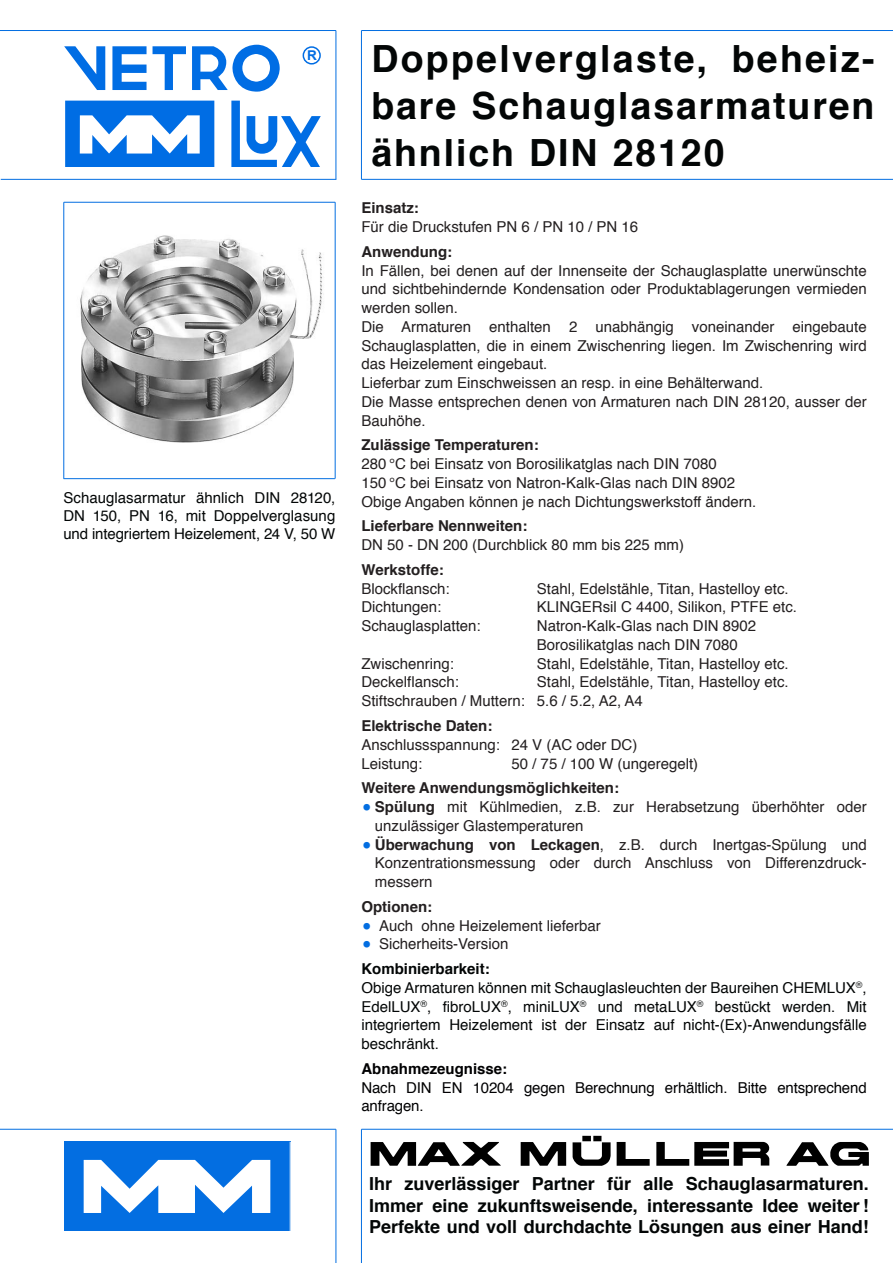
<style>
.page{position:relative;width:893px;height:1263px;background:#fff}
.page>*{position:absolute;margin:0;border:0;box-sizing:border-box;transform-origin:0 0}
.t1{font:700 37.5px/46.8px "Helvetica";letter-spacing:.05em;color:#030606;text-align:justify}
.t2{font:700 18px/21.6px "Helvetica";color:#030606;text-align:justify}
.t3{font:15px/18.8px "Helvetica";color:#231f20}
.t4{font:15px/18.8px "Helvetica";color:#030606;text-align:justify}
.t5{font:700 15px "Helvetica";color:#231f20}
.t6{font:15px/18.8px "Helvetica";letter-spacing:-.01em;color:#010002}
.t7{font:700 15px "Helvetica";color:#010002}
.t8{font:700 13.5px "Arial";color:#006de4}
.s1{font-weight:700;font-size:30px;color:#036ee1}
.s2{font-weight:700}
.s3{font-weight:700;color:#030606}
</style>
<div class="page">
<hr style="left:361px;top:30px;width:532px;height:1px;background:#036ee1">
<hr style="left:361px;top:179px;width:532px;height:1px;background:#036ee1">
<hr style="left:361px;top:31px;width:1px;height:148px;background:#036ee1">
<hr style="left:335px;top:202px;width:1px;height:277px;background:#036ee1">
<hr style="left:63px;top:202px;width:1px;height:277px;background:#036ee1">
<hr style="left:64px;top:478px;width:271px;height:1px;background:#036ee1">
<hr style="left:64px;top:202px;width:271px;height:1px;background:#036ee1">
<img style="left:80px;top:235px;width:242px;height:208px">
<hr style="left:361px;top:1129px;width:532px;height:1px;background:#036ee1">
<hr style="left:0;top:1129px;width:336px;height:1px;background:#036ee1">
<hr style="left:336px;top:1129px;width:1px;height:134px;background:#036ee1">
<hr style="left:361px;top:1129px;width:1px;height:134px;background:#036ee1">
<svg style="left:573px;top:1140px;width:38px;height:26px"></svg>
<div style="left:593px;top:1136px;width:8px;height:5px;background:#000"></div>
<div style="left:582px;top:1136px;width:9px;height:5px;background:#000"></div>
<svg style="left:521px;top:1142px;width:45px;height:24px"></svg>
<svg style="left:656px;top:1142px;width:114px;height:24px"></svg>
<svg style="left:617px;top:1142px;width:33px;height:24px"></svg>
<svg style="left:371px;top:1142px;width:130px;height:24px"></svg>
<svg style="left:786px;top:1142px;width:83px;height:24px"></svg>
<div style="left:64px;top:1142px;width:226px;height:89px;background:#036ee1"></div>
<svg style="left:84px;top:1160px;width:186px;height:53px"></svg>
<hr style="left:0;top:30px;width:336px;height:1px;background:#036ee1">
<hr style="left:1px;top:179px;width:335px;height:1px;background:#036ee1">
<hr style="left:336px;top:31px;width:1px;height:148px;background:#036ee1">
<svg style="left:64px;top:46px;width:41px;height:44px"></svg>
<svg style="left:112px;top:46px;width:35px;height:44px"></svg>
<svg style="left:153px;top:46px;width:33px;height:44px"></svg>
<svg style="left:192px;top:44px;width:88px;height:48px"></svg>
<div style="left:242px;top:54px;width:28px;height:28px;background:#fff;border-radius:50%"></div>
<div style="left:65px;top:101px;width:149px;height:65px;background:#006de4"></div>
<svg style="left:80px;top:115px;width:120px;height:39px"></svg>
<svg style="left:231px;top:101px;width:90px;height:65px"></svg>
<div style="left:303px;top:46px;width:18px;height:19px;border:2px solid #006de4;border-radius:50%"></div>
<p class="t8" style="left:307px;top:46px;width:11px">R</p>
<p class="t4" style="left:63px;top:489px;width:273px;line-height:18px">Schauglasarmatur ähnlich DIN 28120, DN 150, PN 16, mit Doppelverglasung und integriertem Heizelement, 24 V, 50 W</p>
<h1 class="t1" style="left:371px;top:36px;width:504px">Doppelverglaste, beheiz&shy;bare Schauglasarmaturen ähnlich DIN 28120</h1>
<p class="t5" style="left:361px;top:196px;width:59px">Einsatz:</p>
<p class="t3" style="left:361px;top:218px;width:278px">Für die Druckstufen PN 6 / PN 10 / PN 16</p>
<p class="t5" style="left:361px;top:240px;width:92px">Anwendung:</p>
<p class="t3" style="left:361px;top:261px;width:507px">In Fällen, bei denen auf der Innenseite der Schauglasplatte unerwünschte und sichtbehindernde Kondensation oder Produktablagerungen vermieden werden sollen.<br>Die Armaturen enthalten 2 unabhängig voneinander eingebaute Schauglasplatten, die in einem Zwischenring liegen. Im Zwischenring wird das Heizelement eingebaut.<br>Lieferbar zum Einschweissen an resp. in eine Behälterwand.<br>Die Masse entsprechen denen von Armaturen nach DIN 28120, ausser der Bauhöhe.</p>
<p class="t5" style="left:361px;top:433px;width:179px">Zulässige Temperaturen:</p>
<p class="t3" style="left:361px;top:455px;width:397px">280 °C bei Einsatz von Borosilikatglas nach DIN 7080<br>150 °C bei Einsatz von Natron-Kalk-Glas nach DIN 8902<br>Obige Angaben können je nach Dichtungswerkstoff ändern.</p>
<p class="t5" style="left:361px;top:514px;width:167px">Lieferbare Nennweiten:</p>
<p class="t3" style="left:361px;top:536px;width:324px">DN 50 - DN 200 (Durchblick 80 mm bis 225 mm)</p>
<p class="t5" style="left:361px;top:558px;width:84px">Werkstoffe:</p>
<p class="t3" style="left:361px;top:579px;width:90px">Blockflansch:</p>
<p class="t3" style="left:537px;top:579px;width:253px">Stahl, Edelstähle, Titan, Hastelloy etc.</p>
<p class="t3" style="left:361px;top:598px;width:82px">Dichtungen:</p>
<p class="t3" style="left:537px;top:598px;width:262px">KLINGERsil C 4400, Silikon, PTFE etc.</p>
<p class="t3" style="left:361px;top:617px;width:121px">Schauglasplatten:</p>
<p class="t3" style="left:537px;top:617px;width:221px">Natron-Kalk-Glas nach DIN 8902<br>Borosilikatglas nach DIN 7080</p>
<p class="t3" style="left:361px;top:654px;width:94px">Zwischenring:</p>
<p class="t3" style="left:537px;top:654px;width:253px">Stahl, Edelstähle, Titan, Hastelloy etc.</p>
<p class="t3" style="left:361px;top:673px;width:99px">Deckelflansch:</p>
<p class="t3" style="left:361px;top:673px;width:429px;text-indent:175px">Stahl, Edelstähle, Titan, Hastelloy etc.<br>Stiftschrauben / Muttern: 5.6 / 5.2, A2, A4</p>
<p class="t5" style="left:361px;top:714px;width:132px">Elektrische Daten:</p>
<p class="t3" style="left:361px;top:735px;width:277px">Anschlussspannung: 24 V (AC oder DC)<br>Leistung:</p>
<p class="t3" style="left:511px;top:754px;width:188px">50 / 75 / 100 W (ungeregelt)</p>
<p class="t5" style="left:361px;top:776px;width:259px">Weitere Anwendungsmöglichkeiten:</p>
<p class="t3" style="left:375px;top:798px;width:493px;text-indent:-14px"><span class="s1">•</span> <span class="s2">Spülung</span> mit Kühlmedien, z.B. zur Herabsetzung überhöhter oder unzulässiger Glastemperaturen</p>
<p class="t3" style="left:375px;top:835px;width:493px;text-align:justify;text-indent:-14px"><span class="s1">•</span> <span class="s2">Überwachung von Leckagen</span>, z.B. durch Inertgas-Spülung und Konzentrationsmessung oder durch Anschluss von Differenzdruck&shy;messern</p>
<p class="t5" style="left:361px;top:894px;width:72px">Optionen:</p>
<p class="t3" style="left:361px;top:916px;width:241px"><span class="s1">•</span> Auch ohne Heizelement lieferbar</p>
<p class="t3" style="left:361px;top:932px;width:148px;line-height:24.8px"><span class="s1">•</span> Sicherheits-Version<br><span class="s3">Kombinierbarkeit:</span></p>
<p class="t4" style="left:361px;top:978px;width:507px">Obige Armaturen können mit Schauglasleuchten der Baureihen CHEMLUX<sup>®</sup>, EdelLUX<sup>®</sup>, fibroLUX<sup>®</sup>, miniLUX<sup>®</sup> und metaLUX<sup>®</sup> bestückt werden. Mit integriertem Heizelement ist der Einsatz auf nicht-(Ex)-Anwendungsfälle beschränkt.</p>
<p class="t7" style="left:361px;top:1056px;width:147px">Abnahmezeugnisse:</p>
<p class="t6" style="left:361px;top:1078px;width:507px">Nach DIN EN 10204 gegen Berechnung erhältlich. Bitte entsprechend anfragen.</p>
<p class="t2" style="left:369px;top:1173px;width:501px">Ihr zuverlässiger Partner für alle Schauglasarmaturen.<br>Immer eine zukunftsweisende, interessante Idee weiter !<br>Perfekte und voll durchdachte Lösungen aus einer Hand !</p>
</div>
